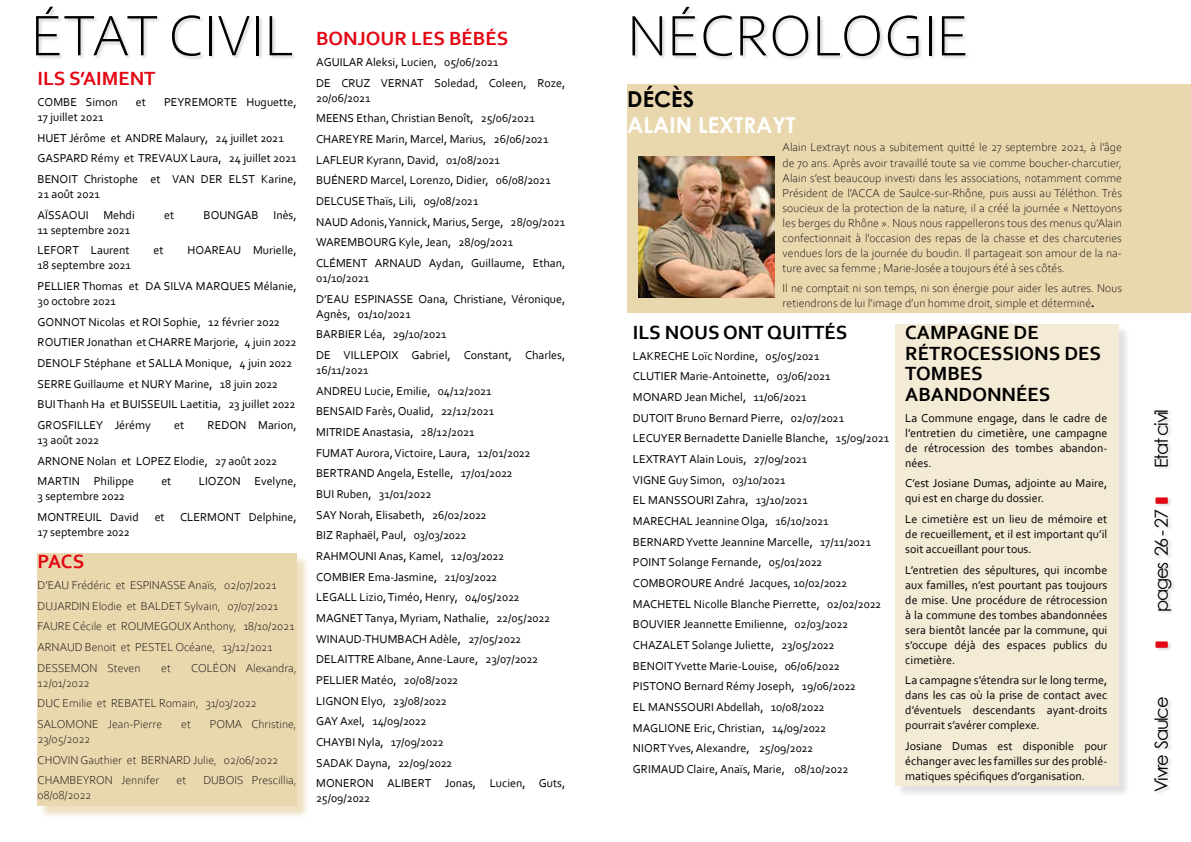
<style>
.page{position:relative;width:1191px;height:842px;background:#fff}
.page>*{position:absolute;margin:0;border:0;box-sizing:border-box;transform-origin:0 0}
.t1{font:300 60px "Corbel";color:#000}
.t2{font:700 22px "Century Gothic";color:#fff}
.t3{font:700 22px "Century Gothic";color:#000}
.t4{font:700 20px/20.7px "Corbel";color:#000}
.t5{font:700 20px "Corbel";color:#e30613}
.t6{font:18px "Century Gothic";letter-spacing:-.08em;color:#000}
.t7{font:12px/20.7px "Corbel";color:#000}
.t8{font:300 12px/15px "Corbel";color:#000}
.s1{font-family:"Century Gothic";font-weight:700}
</style>
<div class="page">
<div style="left:896px;top:326px;width:234px;height:472px;background:#000;opacity:.25"></div>
<div style="left:895px;top:324px;width:223px;height:461px;background:#f4ebd6"></div>
<div style="left:36px;top:7px;width:260px;height:53px;background:#000;opacity:.16"></div>
<div style="left:632px;top:7px;width:337px;height:53px;background:#000;opacity:.16"></div>
<div style="left:1154px;top:410px;width:22px;height:386px;background:#000;opacity:.16"></div>
<svg style="left:1155px;top:641px;width:12px;height:7px"></svg>
<svg style="left:1155px;top:497px;width:12px;height:7px"></svg>
<div style="left:627px;top:84px;width:564px;height:228px;background:#e9d7ae"></div>
<div style="left:39px;top:555px;width:270px;height:263px;background:#e9d7ae;opacity:.75"></div>
<div style="left:38px;top:554px;width:259px;height:252px;background:#e9d7ae"></div>
<img style="left:638px;top:156px;width:137px;height:142px">
<h1 class="t1" style="left:31px;top:-3px;width:265px">ÉTAT CIVIL</h1>
<h1 class="t1" style="left:627px;top:-3px;width:343px">NÉCROLOGIE</h1>
<h3 class="t5" style="left:316px;top:26px;width:194px">BONJOUR LES BÉBÉS</h3>
<p class="t7" style="left:316px;top:51px;width:251px">AGUILAR Aleksi, Lucien, 05/06/2021<br>DE CRUZ VERNAT Soledad, Coleen, Roze,</p>
<p class="t7" style="left:316px;top:87px;width:251px">20/06/2021<br>MEENS Ethan, Christian Benoît, 25/06/2021<br>CHAREYRE Marin, Marcel, Marius, 26/06/2021<br>LAFLEUR Kyrann, David, 01/08/2021<br>BUÉNERD Marcel, Lorenzo, Didier, 06/08/2021<br>DELCUSE Thaïs, Lili, 09/08/2021<br>NAUD Adonis, Yannick, Marius, Serge, 28/09/2021<br>WAREMBOURG Kyle, Jean, 28/09/2021<br>CLÉMENT ARNAUD Aydan, Guillaume, Ethan,</p>
<p class="t7" style="left:316px;top:267px;width:251px">01/10/2021<br>D’EAU ESPINASSE Oana, Christiane, Véronique,</p>
<p class="t7" style="left:316px;top:303px;width:251px">Agnès, 01/10/2021<br>BARBIER Léa, 29/10/2021<br>DE VILLEPOIX Gabriel, Constant, Charles,</p>
<p class="t7" style="left:316px;top:359px;width:251px">16/11/2021<br>ANDREU Lucie, Emilie, 04/12/2021<br>BENSAID Farès, Oualid, 22/12/2021<br>MITRIDE Anastasia, 28/12/2021<br>FUMAT Aurora, Victoire, Laura, 12/01/2022<br>BERTRAND Angela, Estelle, 17/01/2022<br>BUI Ruben, 31/01/2022<br>SAY Norah, Elisabeth, 26/02/2022<br>BIZ Raphaël, Paul, 03/03/2022<br>RAHMOUNI Anas, Kamel, 12/03/2022<br>COMBIER Ema-Jasmine, 21/03/2022<br>LEGALL Lizio, Timéo, Henry, 04/05/2022<br>MAGNET Tanya, Myriam, Nathalie, 22/05/2022<br>WINAUD-THUMBACH Adèle, 27/05/2022<br>DELAITTRE Albane, Anne-Laure, 23/07/2022<br>PELLIER Matéo, 20/08/2022<br>LIGNON Elyo, 23/08/2022<br>GAY Axel, 14/09/2022<br>CHAYBI Nyla, 17/09/2022<br>SADAK Dayna, 22/09/2022<br>MONERON ALIBERT Jonas, Lucien, Guts,</p>
<p class="t7" style="left:316px;top:787px;width:56px">25/09/2022</p>
<h3 class="t5" style="left:38px;top:66px;width:120px">ILS S’AIMENT</h3>
<p class="t7" style="left:38px;top:91px;width:82px">COMBE Simon</p>
<p class="t7" style="left:136px;top:91px;width:12px">et</p>
<p class="t7" style="left:164px;top:91px;width:134px">PEYREMORTE Huguette,</p>
<p class="t7" style="left:38px;top:106px;width:260px">17 juillet 2021<br>HUET Jérôme et ANDRE Malaury, 24 juillet 2021<br>GASPARD Rémy et TREVAUX Laura, 24 juillet 2021<br>BENOIT Christophe et VAN DER ELST Karine,</p>
<p class="t7" style="left:38px;top:183px;width:99px">21 août 2021<br>AÏSSAOUI Mehdi</p>
<h2 class="t3" style="left:627px;top:82px;width:68px">DÉCÈS</h2>
<h2 class="t2" style="left:627px;top:108px;width:170px">ALAIN LEXTRAYT</h2>
<p class="t8" style="left:782px;top:140px;width:341px;text-align:justify">Alain Lextrayt nous a subitement quitté le 27 septembre 2021, à l’âge de 70 ans. Après avoir travaillé toute sa vie comme boucher-charcutier, Alain s’est beaucoup investi dans les associations, notamment comme Président de l’ACCA de Saulce-sur-Rhône, puis aussi au Téléthon. Très soucieux de la protection de la nature, il a créé la journée « Nettoyons les berges du Rhône ». Nous nous rappellerons tous des menus qu’Alain confectionnait à l’occasion des repas de la chasse et des charcuteries vendues lors de la journée du boudin. Il partageait son amour de la na&shy;ture avec sa femme ; Marie-Josée a toujours été à ses côtés.</p>
<p class="t8" style="left:782px;top:280px;width:341px">Il ne comptait ni son temps, ni son énergie pour aider les autres. Nous retiendrons de lui l’image d’un homme droit, simple et déterminé<span class="s1">.</span></p>
<p class="t7" style="left:164px;top:204px;width:12px">et</p>
<p class="t7" style="left:204px;top:204px;width:94px">BOUNGAB Inès,</p>
<p class="t7" style="left:38px;top:219px;width:94px">11 septembre 2021<br>LEFORT Laurent</p>
<p class="t7" style="left:154px;top:240px;width:12px">et</p>
<p class="t7" style="left:187px;top:240px;width:111px">HOAREAU Murielle,</p>
<p class="t7" style="left:38px;top:255px;width:260px">18 septembre 2021<br>PELLIER Thomas et DA SILVA MARQUES Mélanie,</p>
<p class="t7" style="left:38px;top:290px;width:260px">30 octobre 2021<br>GONNOT Nicolas et ROI Sophie, 12 février 2022<br>ROUTIER Jonathan et CHARRE Marjorie, 4 juin 2022<br>DENOLF Stéphane et SALLA Monique, 4 juin 2022<br>SERRE Guillaume et NURY Marine, 18 juin 2022<br>BUI Thanh Ha et BUISSEUIL Laetitia, 23 juillet 2022<br>GROSFILLEY Jérémy</p>
<h3 class="t4" style="left:633px;top:321px;width:216px">ILS NOUS ONT QUITTÉS</h3>
<p class="t7" style="left:633px;top:345px;width:258px">LAKRECHE Loïc Nordine, 05/05/2021<br>CLUTIER Marie-Antoinette, 03/06/2021<br>MONARD Jean Michel, 11/06/2021<br>DUTOIT Bruno Bernard Pierre, 02/07/2021<br>LECUYER Bernadette Danielle Blanche, 15/09/2021<br>LEXTRAYT Alain Louis, 27/09/2021<br>VIGNE Guy Simon, 03/10/2021<br>EL MANSSOURI Zahra, 13/10/2021<br>MARECHAL Jeannine Olga, 16/10/2021<br>BERNARD Yvette Jeannine Marcelle, 17/11/2021<br>POINT Solange Fernande, 05/01/2022<br>COMBOROURE André Jacques, 10/02/2022<br>MACHETEL Nicolle Blanche Pierrette, 02/02/2022<br>BOUVIER Jeannette Emilienne, 02/03/2022<br>CHAZALET Solange Juliette, 23/05/2022<br>BENOIT Yvette Marie-Louise, 06/06/2022<br>PISTONO Bernard Rémy Joseph, 19/06/2022<br>EL MANSSOURI Abdellah, 10/08/2022<br>MAGLIONE Eric, Christian, 14/09/2022<br>NIORT Yves, Alexandre, 25/09/2022<br>GRIMAUD Claire, Anaïs, Marie, 08/10/2022</p>
<h3 class="t4" style="left:905px;top:321px;width:197px">CAMPAGNE DE<br>RÉTROCESSIONS DES<br>TOMBES<br>ABANDONNÉES</h3>
<p class="t7" style="left:905px;top:410px;width:203px;line-height:15px;text-align:justify">La Commune engage, dans le cadre de l’entretien du cimetière, une campagne de rétrocession des tombes abandon&shy;nées.</p>
<p class="t7" style="left:905px;top:475px;width:203px;line-height:15px">C’est Josiane Dumas, adjointe au Maire, qui est en charge du dossier.</p>
<p class="t7" style="left:905px;top:511px;width:203px;line-height:15px;text-align:justify">Le cimetière est un lieu de mémoire et de recueillement, et il est important qu’il soit accueillant pour tous.</p>
<p class="t7" style="left:905px;top:562px;width:203px;line-height:15px;text-align:justify">L’entretien des sépultures, qui incombe aux familles, n’est pourtant pas toujours de mise. Une procédure de rétrocession à la commune des tombes abandonnées sera bientôt lancée par la commune, qui s’occupe déjà des espaces publics du cimetière.</p>
<p class="t7" style="left:905px;top:672px;width:203px;line-height:15px;text-align:justify">La campagne s’étendra sur le long terme, dans les cas où la prise de contact avec d’éventuels descendants ayant-droits pourrait s’avérer complexe.</p>
<p class="t7" style="left:905px;top:738px;width:203px;line-height:15px;text-align:justify">Josiane Dumas est disponible pour échanger avec les familles sur des problé&shy;matiques spécifiques d’organisation.</p>
<p class="t7" style="left:174px;top:414px;width:12px">et</p>
<p class="t7" style="left:208px;top:414px;width:90px">REDON Marion,</p>
<p class="t7" style="left:38px;top:429px;width:241px">13 août 2022<br>ARNONE Nolan et LOPEZ Elodie, 27 août 2022<br>MARTIN Philippe</p>
<p class="t7" style="left:161px;top:471px;width:12px">et</p>
<p class="t7" style="left:199px;top:471px;width:99px">LIOZON Evelyne,</p>
<p class="t7" style="left:38px;top:486px;width:103px">3 septembre 2022<br>MONTREUIL David</p>
<p class="t7" style="left:155px;top:506px;width:12px">et</p>
<p class="t7" style="left:180px;top:506px;width:118px">CLERMONT Delphine,</p>
<p class="t7" style="left:38px;top:521px;width:94px">17 septembre 2022</p>
<h3 class="t5" style="left:38px;top:549px;width:48px">PACS</h3>
<p class="t8" style="left:38px;top:574px;width:258px;line-height:20.7px">D’EAU Frédéric et ESPINASSE Anaïs, 02/07/2021<br>DUJARDIN Elodie et BALDET Sylvain, 07/07/2021<br>FAURE Cécile et ROUMEGOUX Anthony, 18/10/2021<br>ARNAUD Benoit et PESTEL Océane, 13/12/2021<br>DESSEMON Steven</p>
<p class="t8" style="left:161px;top:660px;width:11px">et</p>
<p class="t8" style="left:191px;top:660px;width:107px">COLÉON Alexandra,</p>
<p class="t8" style="left:38px;top:672px;width:221px;line-height:20.7px">12/01/2022<br>DUC Emilie et REBATEL Romain, 31/03/2022<br>SALOMONE Jean-Pierre</p>
<p class="t8" style="left:181px;top:716px;width:11px">et</p>
<p class="t8" style="left:210px;top:716px;width:88px">POMA Christine,</p>
<p class="t8" style="left:38px;top:728px;width:242px;line-height:20.7px">23/05/2022<br>CHOVIN Gauthier et BERNARD Julie, 02/06/2022<br>CHAMBEYRON Jennifer</p>
<p class="t8" style="left:177px;top:772px;width:11px">et</p>
<p class="t8" style="left:203px;top:772px;width:95px">DUBOIS Prescillia,</p>
<p class="t8" style="left:38px;top:787px;width:55px">08/08/2022</p>
<h3 class="t6" style="left:1148px;top:468px;width:60px;rotate:-90deg">Etat civil</h3>
<h3 class="t6" style="left:1148px;top:612px;width:104px;rotate:-90deg">pages 26 - 27</h3>
<h3 class="t6" style="left:1148px;top:792px;width:97px;rotate:-90deg">Vivre Saulce</h3>
</div>
